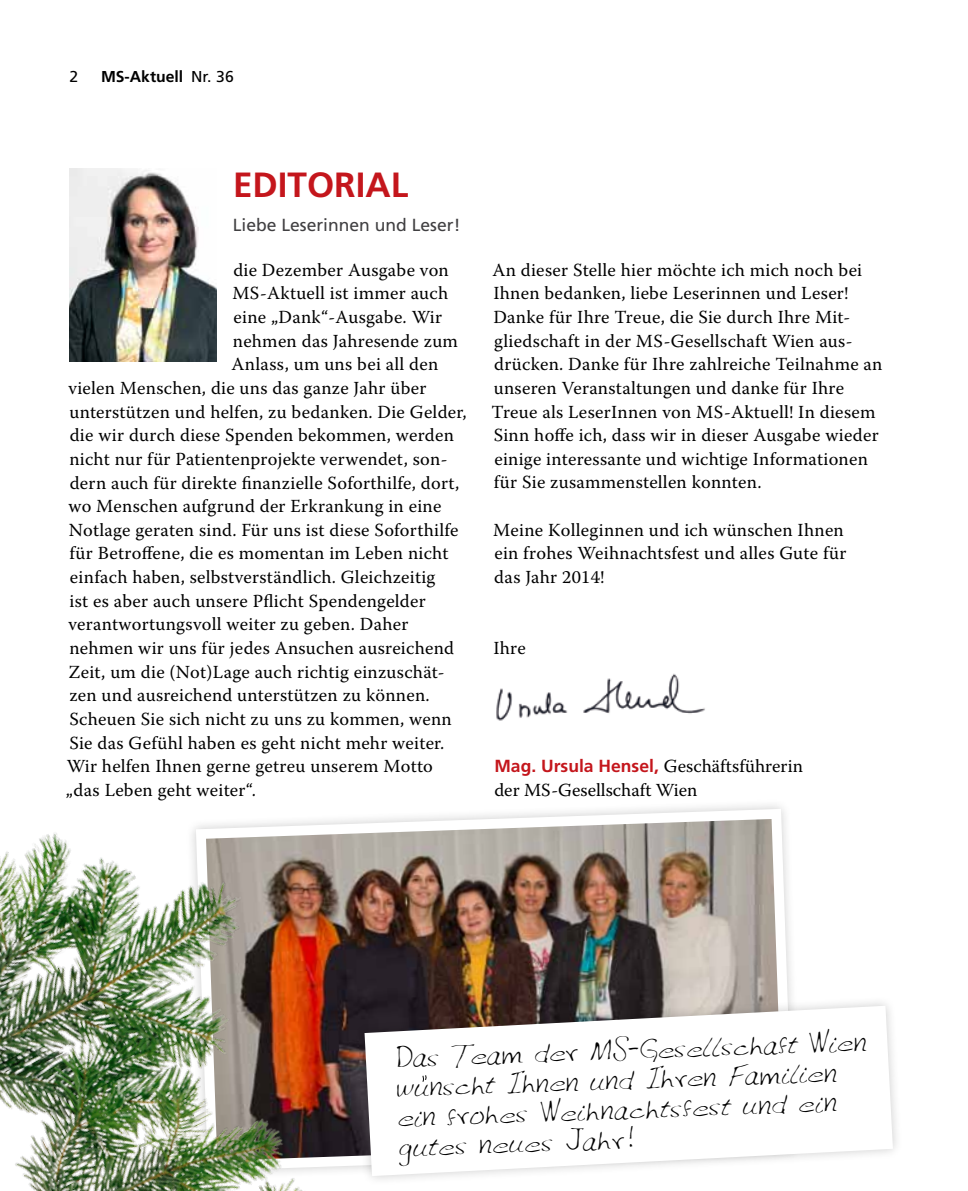
<style>
.page{position:relative;width:968px;height:1191px;background:#fff}
.page>*{position:absolute;margin:0;border:0;box-sizing:border-box;transform-origin:0 0}
.t1{font:700 35px "Frutiger";color:#c4161c}
.t2{font:22.75px/29.8px "Vienna";color:#000}
.t3{font:18.38px/23.6px "Warnock Pro";letter-spacing:.015em;color:#000}
.t4{font:700 17.5px "Frutiger";color:#c4161c}
.t5{font:17.5px "Frutiger";color:#414042}
.t6{font:700 15.75px "Frutiger";color:#000}
.t7{font:15.75px "Frutiger";color:#000}
.s1{font-weight:400}
.s2{font-family:"Warnock Pro";font-weight:400;font-size:18.38px;color:#000}
</style>
<div class="page">
<img style="left:496px;top:673px;width:209px;height:48px">
<img style="left:69px;top:169px;width:148px;height:192px">
<img style="left:401px;top:805px;width:391px;height:190px">
<img style="left:0;top:818px;width:401px;height:373px">
<div style="left:354px;top:995px;width:549px;height:191px;background:#000;opacity:.2"></div>
<svg style="left:364px;top:1005px;width:528px;height:171px"></svg>
<svg style="left:422px;top:1074px;width:4px;height:17px"></svg>
<p class="t7" style="left:69px;top:67px;width:10px">2</p>
<p class="t6" style="left:101px;top:67px;width:134px">MS-Aktuell <span class="s1">Nr. 36</span></p>
<h1 class="t1" style="left:233px;top:165px;width:177px">Editorial</h1>
<p class="t5" style="left:233px;top:214px;width:229px">Liebe Leserinnen und Leser!</p>
<p class="t3" style="left:233px;top:258px;width:217px">die Dezember Ausgabe von</p>
<p class="t3" style="left:232px;top:281px;width:217px">MS-Aktuell ist immer auch</p>
<p class="t3" style="left:233px;top:305px;width:210px">eine „Dank“-Ausgabe. Wir</p>
<p class="t3" style="left:233px;top:328px;width:227px">nehmen das Jahresende zum</p>
<p class="t3" style="left:231px;top:352px;width:208px">Anlass, um uns bei all den</p>
<p class="t3" style="left:68px;top:376px;width:360px">vielen Menschen, die uns das ganze Jahr über</p>
<p class="t3" style="left:69px;top:399px;width:398px">unterstützen und helfen, zu bedanken. Die Gelder,</p>
<p class="t3" style="left:70px;top:423px;width:385px">die wir durch diese Spenden bekommen, werden</p>
<p class="t3" style="left:69px;top:447px;width:379px">nicht nur für Patientenprojekte verwendet, son-</p>
<p class="t3" style="left:70px;top:470px;width:391px">dern auch für direkte finanzielle Soforthilfe, dort,</p>
<p class="t3" style="left:68px;top:494px;width:374px">wo Menschen aufgrund der Erkrankung in eine</p>
<p class="t3" style="left:69px;top:517px;width:391px">Notlage geraten sind. Für uns ist diese Soforthilfe</p>
<p class="t3" style="left:69px;top:541px;width:380px">für Betroffene, die es momentan im Leben nicht</p>
<p class="t3" style="left:70px;top:565px;width:367px">einfach haben, selbstverständlich. Gleichzeitig</p>
<p class="t3" style="left:69px;top:588px;width:358px">ist es aber auch unsere Pflicht Spendengelder</p>
<p class="t3" style="left:68px;top:612px;width:341px">verantwortungsvoll weiter zu geben. Daher</p>
<p class="t3" style="left:69px;top:636px;width:386px">nehmen wir uns für jedes Ansuchen ausreichend</p>
<p class="t3" style="left:68px;top:659px;width:377px">Zeit, um die (Not)Lage auch richtig einzuschät-</p>
<p class="t3" style="left:69px;top:683px;width:362px">zen und ausreichend unterstützen zu können.</p>
<p class="t3" style="left:69px;top:707px;width:384px">Scheuen Sie sich nicht zu uns zu kommen, wenn</p>
<p class="t3" style="left:69px;top:730px;width:376px">Sie das Gefühl haben es geht nicht mehr weiter.</p>
<p class="t3" style="left:67px;top:754px;width:368px">Wir helfen Ihnen gerne getreu unserem Motto</p>
<p class="t3" style="left:66px;top:777px;width:191px">„das Leben geht weiter“.</p>
<p class="t3" style="left:491px;top:257px;width:392px">An dieser Stelle hier möchte ich mich noch bei Ihnen bedanken, liebe Leserinnen und Leser!<br>Danke für Ihre Treue, die Sie durch Ihre Mit&shy;gliedschaft in der MS-Gesellschaft Wien aus&shy;drücken. Danke für Ihre zahlreiche Teilnahme an unseren Veranstaltungen und danke für Ihre Treue als LeserInnen von MS-Aktuell! In diesem Sinn hoffe ich, dass wir in dieser Ausgabe wieder einige interessante und wichtige Informationen für Sie zusammenstellen konnten.</p>
<p class="t3" style="left:493px;top:517px;width:354px">Meine Kolleginnen und ich wünschen Ihnen ein frohes Weihnachtsfest und alles Gute für das Jahr 2014!</p>
<p class="t3" style="left:493px;top:636px;width:34px">Ihre</p>
<p class="t4" style="left:494px;top:755px;width:310px">Mag. Ursula H ensel, <span class="s2">Geschäftsführerin</span></p>
<p class="t3" style="left:494px;top:777px;width:204px">der MS-Gesellschaft Wien</p>
<p class="t2" style="left:394px;top:1045px;width:472px;rotate:-2deg">Das Team der MS-Gesellschaft Wien wunscht Ihnen und Ihren Familien ein frohes Weihnachtsfest und ein gutes neues Jahr!</p>
</div>
